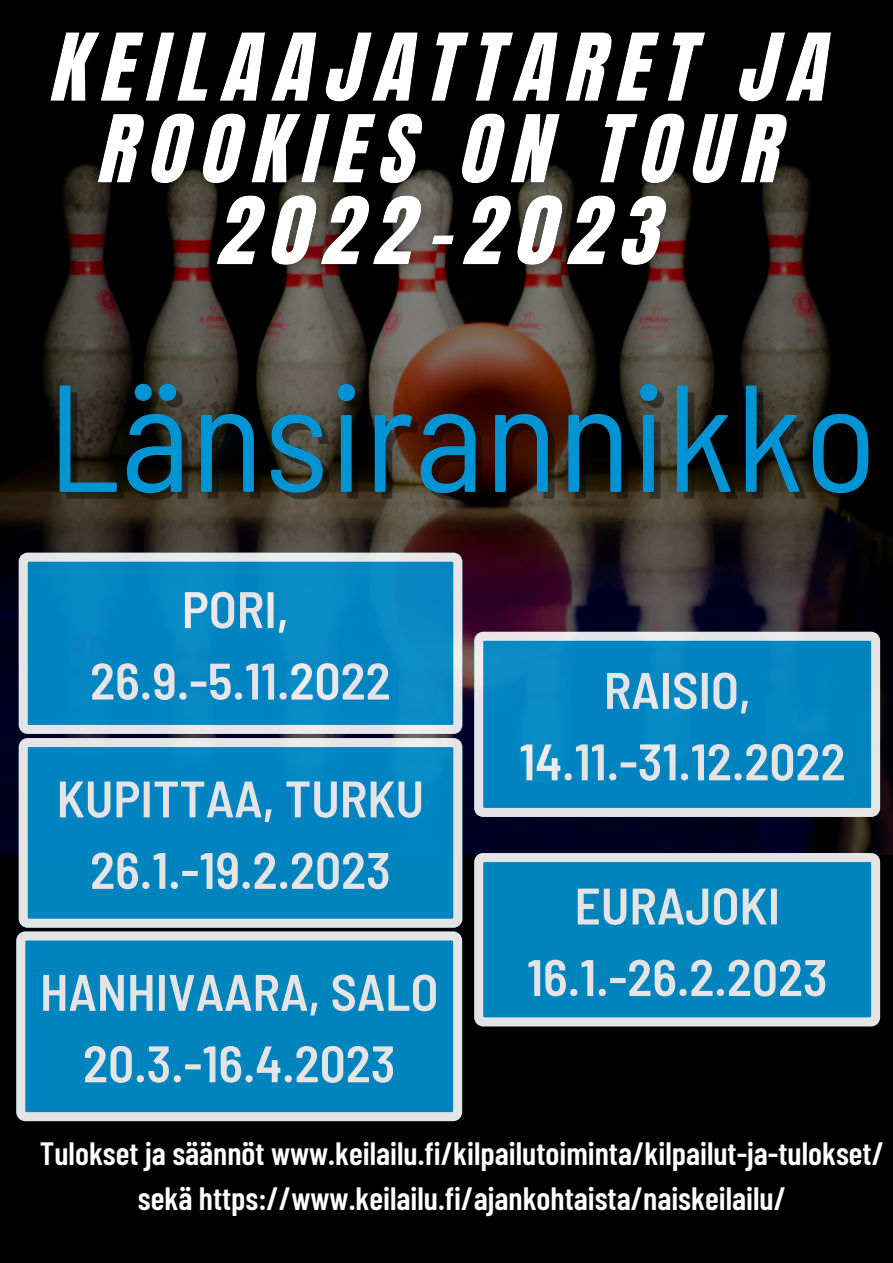
<style>
.page{position:relative;width:893px;height:1263px;background:#000}
.page>*{position:absolute;margin:0;border:0;box-sizing:border-box;transform-origin:0 0}
.t1{font:semi-condensed 152.02px "Barlow";color:#0094d4}
.t2{font:600 semi-condensed 51.3px/71.5px "Barlow";color:#fff;text-align:center}
.t3{font:600 32.25px/45px "Barlow Condensed";color:#fff;text-align:center}
</style>
<div class="page">
<img style="left:0;top:312px;width:893px;height:542px">
<svg style="left:19px;top:553px;width:443px;height:181px;background:#2293c7"></svg>
<img style="left:50px;top:32px;width:781px;height:280px">
<svg style="left:474px;top:632px;width:406px;height:185px;background:#2092c5"></svg>
<svg style="left:474px;top:853px;width:406px;height:173px;background:#2091c2"></svg>
<svg style="left:19px;top:738px;width:443px;height:190px;background:#1e90c4"></svg>
<svg style="left:16px;top:931px;width:446px;height:190px;background:#1d90c1"></svg>
<h1 class="t1" style="left:47px;top:340px;width:831px">Länsirannikko</h1>
<h2 class="t2" style="left:90px;top:572px;width:302px">PORI,<br>26.9.-5.11.2022</h2>
<h2 class="t2" style="left:57px;top:761px;width:369px">KUPITTAA, TURKU<br>26.1.-19.2.2023</h2>
<h2 class="t2" style="left:40px;top:954px;width:400px">HANHIVAARA, SALO<br>20.3.-16.4.2023</h2>
<h2 class="t2" style="left:519px;top:653px;width:328px">RAISIO,<br>14.11.-31.12.2022</h2>
<h2 class="t2" style="left:527px;top:868px;width:302px">EURAJOKI<br>16.1.-26.2.2023</h2>
<p class="t3" style="left:40px;top:1129px;width:845px">Tulokset ja säännöt www.keilailu.fi/kilpailutoiminta/kilpailut-ja-tulokset/ sekä https://www.keilailu.fi/ajankohtaista/naiskeilailu/</p>
</div>
